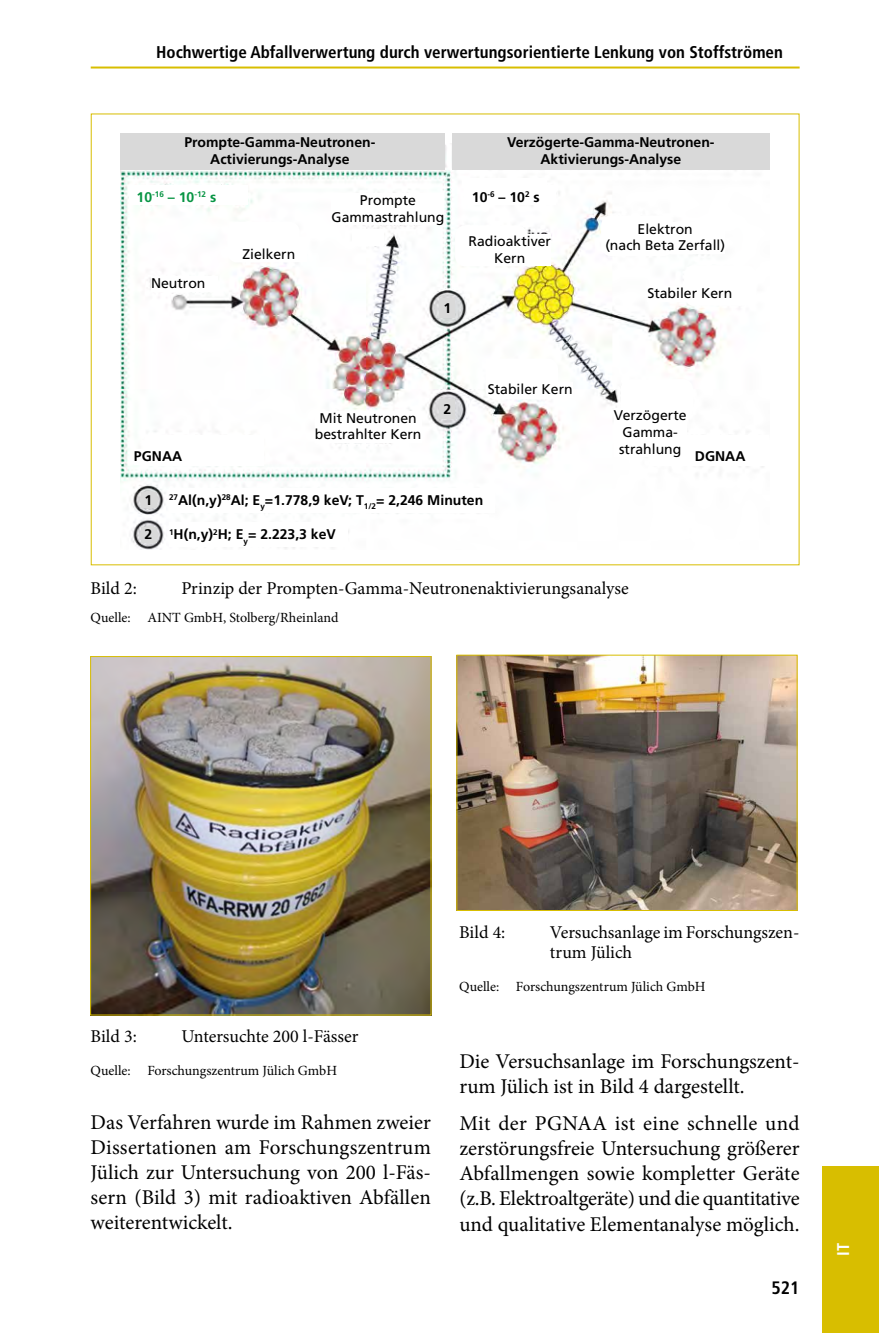
<style>
.page{position:relative;width:879px;height:1333px;background:#fff}
.page>*{position:absolute;margin:0;border:0;box-sizing:border-box;transform-origin:0 0}
.t1{font:21px/25.2px "Minion Pro";color:#000;text-align:justify}
.t2{font:18px/20px "Minion Pro";color:#000}
.t3{font:700 condensed 18px "Frutiger";color:#000}
.t4{font:700 condensed 17px "Frutiger";color:#000}
.t5{font:700 condensed 17px "Frutiger";color:#fff}
.t6{font:700 14px/16.8px "Frutiger";color:#000;text-align:center}
.t7{font:14px/16.8px "Frutiger";color:#000;text-align:center}
.t8{font:14px "Minion Pro";color:#000}
.t9{font:700 14px "Frutiger";color:#079443}
</style>
<div class="page">
<hr style="left:91px;top:66px;width:708px;height:2px;background:#d8be00">
<div style="left:822px;top:1166px;width:57px;height:166px;background:#d8be00"></div>
<img style="left:121px;top:143px;width:649px;height:406px">
<div style="left:331px;top:193px;width:113px;height:32px;background:#fff"></div>
<div style="left:352px;top:230px;width:32px;height:16px;background:#fff"></div>
<div style="left:151px;top:276px;width:66px;height:15px;background:#fff"></div>
<div style="left:315px;top:410px;width:106px;height:32px;background:#fff"></div>
<div style="left:145px;top:435px;width:118px;height:30px;background:#fff"></div>
<div style="left:134px;top:449px;width:48px;height:15px;background:#fff"></div>
<div style="left:650px;top:435px;width:119px;height:30px;background:#fff"></div>
<div style="left:129px;top:185px;width:118px;height:20px;background:#fff"></div>
<div style="left:462px;top:178px;width:84px;height:9px;background:#fff"></div>
<div style="left:464px;top:185px;width:91px;height:20px;background:#fff"></div>
<div style="left:439px;top:298px;width:16px;height:19px;background:#d9d9d9"></div>
<div style="left:439px;top:399px;width:16px;height:19px;background:#d9d9d9"></div>
<div style="left:140px;top:490px;width:18px;height:19px;background:#d9d9d9;border-radius:50%"></div>
<div style="left:140px;top:525px;width:18px;height:19px;background:#d9d9d9;border-radius:50%"></div>
<div style="left:141px;top:492px;width:15px;height:15px;background:#d9d9d9"></div>
<div style="left:141px;top:527px;width:15px;height:15px;background:#d9d9d9"></div>
<div style="left:169px;top:488px;width:326px;height:24px;background:#fff"></div>
<div style="left:169px;top:522px;width:178px;height:25px;background:#fff"></div>
<div style="left:121px;top:133px;width:324px;height:36px;background:#d9d9d9"></div>
<div style="left:452px;top:133px;width:318px;height:36px;background:#d9d9d9"></div>
<div style="left:227px;top:222px;width:73px;height:40px;background:#fff;border-radius:10px"></div>
<div style="left:455px;top:225px;width:72px;height:41px;background:#fff;border-radius:10px"></div>
<div style="left:601px;top:215px;width:72px;height:41px;background:#fff;border-radius:10px"></div>
<div style="left:485px;top:358px;width:73px;height:41px;background:#fff;border-radius:10px"></div>
<div style="left:620px;top:379px;width:73px;height:41px;background:#fff;border-radius:10px"></div>
<div style="left:684px;top:265px;width:72px;height:41px;background:#fff;border-radius:10px"></div>
<div style="left:242px;top:247px;width:65px;height:15px;background:#fff"></div>
<div style="left:468px;top:234px;width:83px;height:32px;background:#fff"></div>
<div style="left:605px;top:222px;width:120px;height:31px;background:#fff"></div>
<div style="left:488px;top:382px;width:85px;height:15px;background:#fff"></div>
<div style="left:647px;top:286px;width:85px;height:15px;background:#fff"></div>
<div style="left:614px;top:408px;width:72px;height:48px;background:#fff"></div>
<img style="left:92px;top:658px;width:337px;height:355px">
<div style="left:90px;top:656px;width:341px;height:359px;border:1px solid #d8be00"></div>
<img style="left:458px;top:656px;width:337px;height:253px">
<div style="left:456px;top:654px;width:341px;height:257px;border:1px solid #d8be00"></div>
<p class="t4" style="left:156px;top:42px;width:628px">Hochwertige Abfallverwertung durch verwertungsorientierte Lenkung von Stoffströmen</p>
<p class="t6" style="left:184px;top:134px;width:192px">Prompte-Gamma-Neutronen-<br>Activierungs-Analyse</p>
<p class="t6" style="left:507px;top:134px;width:209px">Verzögerte-Gamma-Neutronen-<br>Aktivierungs-Analyse</p>
<p class="t9" style="left:137px;top:189px;width:81px">10<sup>-16</sup> – 10<sup>-12</sup> s</p>
<p class="t6" style="left:472px;top:188px;width:69px">10<sup>-6</sup> – 10<sup>2</sup> s</p>
<p class="t7" style="left:331px;top:191px;width:114px">Prompte<br>Gammastrahlung</p>
<p class="t7" style="left:151px;top:274px;width:56px">Neutron</p>
<p class="t7" style="left:242px;top:245px;width:54px">Zielkern</p>
<p class="t6" style="left:443px;top:300px;width:9px">1</p>
<p class="t7" style="left:468px;top:232px;width:84px">Radioaktiver<br>Kern</p>
<p class="t7" style="left:488px;top:380px;width:86px">Stabiler Kern</p>
<p class="t7" style="left:605px;top:220px;width:121px">Elektron<br>(nach Beta Zerfall)</p>
<p class="t7" style="left:647px;top:285px;width:86px">Stabiler Kern</p>
<p class="t6" style="left:443px;top:401px;width:9px">2</p>
<p class="t7" style="left:614px;top:406px;width:74px">Verzögerte<br>Gamma&shy;strahlung</p>
<p class="t7" style="left:315px;top:409px;width:108px">Mit Neutronen bestrahlter Kern</p>
<p class="t6" style="left:134px;top:447px;width:50px">PGNAA</p>
<p class="t6" style="left:695px;top:447px;width:52px">DGNAA</p>
<p class="t6" style="left:145px;top:491px;width:9px">1</p>
<p class="t6" style="left:145px;top:526px;width:9px">2</p>
<p class="t6" style="left:169px;top:491px;width:316px"><sup>27</sup>Al(n,y)<sup>28</sup>Al; E<sub>y</sub>=1.778,9 keV; T<sub>1/2</sub>= 2,246 Minuten</p>
<p class="t6" style="left:169px;top:526px;width:168px"><sup>1</sup>H(n,y)<sup>2</sup>H; E<sub>y</sub>= 2.223,3 keV</p>
<p class="t2" style="left:91px;top:578px;width:48px">Bild 2:</p>
<p class="t2" style="left:181px;top:578px;width:449px">Prinzip der Prompten-Gamma-Neutronenaktivierungsanalyse</p>
<p class="t8" style="left:91px;top:608px;width:249px">Quelle: AINT GmbH, Stolberg/Rheinland</p>
<p class="t2" style="left:91px;top:1025px;width:48px">Bild 3:</p>
<p class="t2" style="left:181px;top:1025px;width:179px">Untersuchte 200 l-Fässer</p>
<p class="t8" style="left:91px;top:1061px;width:248px">Quelle: Forschungszentrum Jülich GmbH</p>
<p class="t1" style="left:91px;top:1109px;width:342px">Das Verfahren wurde im Rahmen zweier Dissertationen am Forschungszentrum Jülich zur Untersuchung von 200 l-Fäs&shy;sern (Bild 3) mit radioaktiven Abfällen weiterentwickelt.</p>
<p class="t2" style="left:459px;top:921px;width:48px">Bild 4:</p>
<p class="t2" style="left:550px;top:921px;width:251px">Versuchsanlage im Forschungszen&shy;trum Jülich</p>
<p class="t8" style="left:459px;top:977px;width:248px">Quelle: Forschungszentrum Jülich GmbH</p>
<p class="t1" style="left:459px;top:1048px;width:342px">Die Versuchsanlage im Forschungszent&shy;rum Jülich ist in Bild 4 dargestellt.</p>
<p class="t1" style="left:459px;top:1110px;width:342px">Mit der PGNAA ist eine schnelle und zerstörungsfreie Untersuchung größerer Abfallmengen sowie kompletter Geräte (z.B. Elektroaltgeräte) und die quantitative und qualitative Elementanalyse möglich.</p>
<p class="t3" style="left:771px;top:1276px;width:30px">521</p>
<p class="t5" style="left:833px;top:1255px;width:14px;rotate:-90deg">IT</p>
</div>
